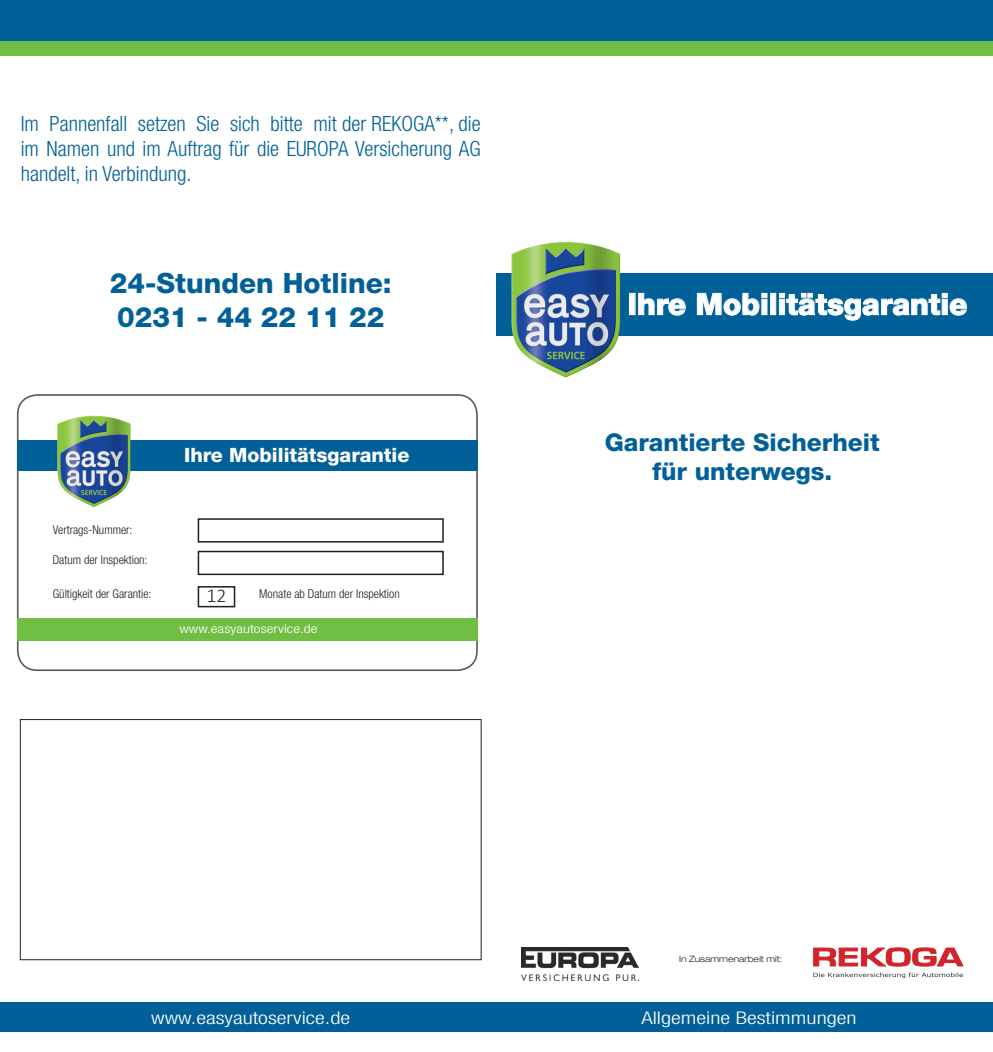
<style>
.page{position:relative;width:993px;height:1052px;background:#fff}
.page>*{position:absolute;margin:0;border:0;box-sizing:border-box;transform-origin:0 0}
.t1{font:800 29.75px "Helvetica Neue LT Std";color:#fff}
.t2{font:800 28px/33.6px "Helvetica Neue LT Std";color:#016098}
.t3{font:800 24.5px/29.4px "Helvetica Neue LT Std";color:#016098;text-align:center}
.t4{font:300 condensed 21px/25.2px "Helvetica Neue LT Std";color:#016098;text-align:justify}
.t5{font:800 19.78px "Helvetica Neue LT Std";color:#fff}
.t6{font:300 19.78px "Calibri";color:#231f20}
.t7{font:300 condensed 17.5px "Helvetica Neue LT Std";color:#fff;scale:1.3 1}
.t8{font:300 condensed 12.08px "Helvetica Neue LT Std";color:#231f20}
.t9{font:300 condensed 12.08px "Helvetica Neue LT Std";color:#fff;scale:1.3 1}
.t10{font:300 expanded 8.75px "Helvetica Neue LT Std";color:#231f20}
</style>
<div class="page">
<svg style="left:813px;top:947px;width:150px;height:19px"></svg>
<svg style="left:813px;top:972px;width:149px;height:6px"></svg>
<div style="left:20px;top:719px;width:461px;height:241px;border:1px solid #231f20"></div>
<img style="left:521px;top:947px;width:117px;height:33px">
<div style="left:0;top:0;width:992px;height:41px;background:#016098"></div>
<div style="left:5px;top:1002px;width:491px;height:30px;background:#016098"></div>
<div style="left:496px;top:1002px;width:496px;height:30px;background:#016098"></div>
<div style="left:496px;top:273px;width:496px;height:62px;background:#016098"></div>
<div style="left:629px;top:293px;width:6px;height:22px;border:1px solid #fff"></div>
<svg style="left:638px;top:292px;width:48px;height:24px"></svg>
<svg style="left:696px;top:292px;width:70px;height:24px"></svg>
<div style="left:770px;top:293px;width:5px;height:22px;border:1px solid #fff"></div>
<svg style="left:779px;top:292px;width:188px;height:29px"></svg>
<div style="left:0;top:41px;width:992px;height:15px;background:#70be44"></div>
<img style="left:511px;top:242px;width:109px;height:135px">
<div style="left:17px;top:394px;width:460px;height:277px;border:2px solid #231f20;border-radius:19px"></div>
<div style="left:17px;top:440px;width:460px;height:30px;background:#016098"></div>
<div style="left:198px;top:518px;width:245px;height:24px;border:2px solid #231f20"></div>
<div style="left:198px;top:551px;width:245px;height:24px;border:2px solid #231f20"></div>
<div style="left:198px;top:586px;width:37px;height:21px;border:2px solid #231f20"></div>
<img style="left:57px;top:415px;width:73px;height:92px">
<div style="left:17px;top:618px;width:460px;height:22px;background:#70be44"></div>
<p class="t4" style="left:21px;top:111px;width:461px">Im Pannenfall setzen Sie sich bitte mit der REKOGA**, die im Namen und im Auftrag für die EUROPA Versicherung AG handelt, in Verbindung.</p>
<h2 class="t2" style="left:110px;top:266px;width:283px">24-Stunden Hotline:<br>0231 - 44 22 11 22</h2>
<p class="t5" style="left:184px;top:443px;width:227px">Ihre Mobilitätsgarantie</p>
<p class="t8" style="left:53px;top:523px;width:81px">Vertrags-Nummer:</p>
<p class="t8" style="left:53px;top:553px;width:96px">Datum der Inspektion:</p>
<p class="t8" style="left:53px;top:586px;width:100px">Gültigkeit der Garantie:</p>
<p class="t6" style="left:206px;top:583px;width:22px">12</p>
<p class="t8" style="left:259px;top:586px;width:142px">Monate ab Datum der Inspektion</p>
<p class="t9" style="left:179px;top:622px;width:108px">www.easyautoservice.de</p>
<h1 class="t1" style="left:627px;top:286px;width:341px">Ihre Mobilitätsgarantie</h1>
<p class="t3" style="left:604px;top:427px;width:276px">Garantierte Sicherheit für unterwegs.</p>
<p class="t10" style="left:679px;top:954px;width:105px">In Zusammenarbeit mit:</p>
<p class="t7" style="left:151px;top:1007px;width:154px">www.easyautoservice.de</p>
<p class="t7" style="left:641px;top:1007px;width:167px">Allgemeine Bestimmungen</p>
</div>
